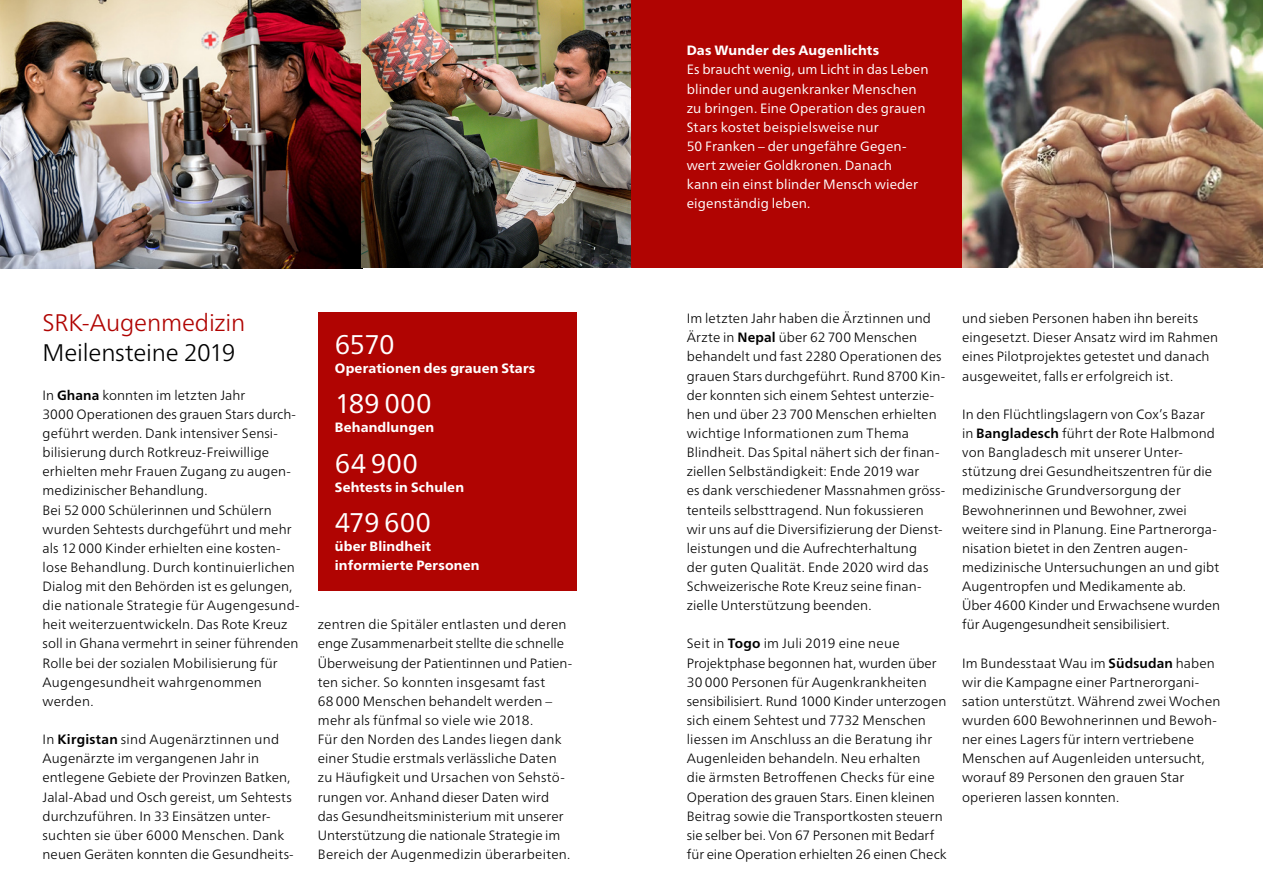
<style>
.page{position:relative;width:1263px;height:893px;background:#fff}
.page>*{position:absolute;margin:0;border:0;box-sizing:border-box;transform-origin:0 0}
.GT_9_pt_negativ{font:27px "Frutiger Neue LTW1 G";letter-spacing:-.005em;color:#fff}
.UT_Light{font:300 24px "Frutiger Neue LTW1 G";letter-spacing:-.01em;color:#b00402}
.UT_Light-2{font:300 24px "Frutiger Neue LTW1 G";letter-spacing:-.01em;color:#000}
.GT_9_pt{font:300 13.5px/19.2px "Frutiger Neue LTW1 G";letter-spacing:.01em;color:#000}
.GT_9_pt_negativ-2{font:13.5px/19.2px "Frutiger Neue LTW1 G";letter-spacing:.01em;color:#fff}
.GT_9_pt_negativ-3{font:800 13.5px/19.2px "Frutiger Neue LTW1 G";letter-spacing:.01em;color:#fff}
.s1{font-weight:700}
</style>
<div class="page">
<img style="left:0;top:0;width:631px;height:268px">
<img style="left:962px;top:0;width:301px;height:268px">
<div style="left:631px;top:0;width:331px;height:268px;background:#b00402"></div>
<div style="left:318px;top:312px;width:258px;height:279px;background:#b00402"></div>
<p class="UT_Light" style="left:43px;top:308px;width:204px">SRK-Augenmedizin</p>
<p class="UT_Light-2" style="left:43px;top:338px;width:194px">Meilensteine 2019</p>
<p class="GT_9_pt" style="left:43px;top:385px;width:259px">In <span class="s1">Ghana</span> konnten im letzten Jahr<br>3000 Operationen des grauen Stars durch&shy;geführt werden. Dank intensiver Sensi&shy;bilisierung durch Rotkreuz-Freiwillige erhielten mehr Frauen Zugang zu augen&shy;medizinischer Behandlung.<br>Bei 52 000 Schülerinnen und Schülern wurden Sehtests durchgeführt und mehr als 12 000 Kinder erhielten eine kosten&shy;lose Behandlung. Durch kontinuierlichen Dialog mit den Behörden ist es gelungen, die nationale Strategie für Augengesund&shy;heit weiterzuentwickeln. Das Rote Kreuz soll in Ghana vermehrt in seiner führenden Rolle bei der sozialen Mobilisierung für Augengesundheit wahrgenommen werden.</p>
<p class="GT_9_pt" style="left:43px;top:730px;width:253px">In <span class="s1">Kirgistan</span> sind Augenärztinnen und Augenärzte im vergangenen Jahr in entlegene Gebiete der Provinzen Batken, Jalal-Abad und Osch gereist, um Sehtests durchzuführen. In 33 Einsätzen unter&shy;suchten sie über 6000 Menschen. Dank neuen Geräten konnten die Gesundheits-</p>
<p class="GT_9_pt_negativ" style="left:335px;top:328px;width:61px">6570</p>
<p class="GT_9_pt_negativ-3" style="left:335px;top:358px;width:202px">Operationen des grauen Stars</p>
<p class="GT_9_pt_negativ" style="left:335px;top:387px;width:98px">189 000</p>
<p class="GT_9_pt_negativ-3" style="left:335px;top:418px;width:101px">Behandlungen</p>
<p class="GT_9_pt_negativ" style="left:335px;top:447px;width:85px">64 900</p>
<p class="GT_9_pt_negativ-3" style="left:335px;top:477px;width:131px">Sehtests in Schulen</p>
<p class="GT_9_pt_negativ" style="left:335px;top:506px;width:98px">479 600</p>
<p class="GT_9_pt_negativ-3" style="left:335px;top:537px;width:146px">über Blindheit informierte Personen</p>
<p class="GT_9_pt" style="left:318px;top:615px;width:256px">zentren die Spitäler entlasten und deren enge Zusammenarbeit stellte die schnelle Überweisung der Patientinnen und Patien&shy;ten sicher. So konnten insgesamt fast<br>68 000 Menschen behandelt werden – mehr als fünfmal so viele wie 2018.<br>Für den Norden des Landes liegen dank einer Studie erstmals verlässliche Daten zu Häufigkeit und Ursachen von Sehstö&shy;rungen vor. Anhand dieser Daten wird das Gesundheitsministerium mit unserer Unterstützung die nationale Strategie im Bereich der Augenmedizin überarbeiten.</p>
<p class="GT_9_pt_negativ-3" style="left:687px;top:41px;width:194px">Das Wunder des Augenlichts</p>
<p class="GT_9_pt_negativ-2" style="left:687px;top:60px;width:243px">Es braucht wenig, um Licht in das Leben blinder und augenkranker Menschen zu bringen. Eine Operation des grauen Stars kostet beispielsweise nur<br>50 Franken – der ungefähre Gegen&shy;wert zweier Goldkronen. Danach<br>kann ein einst blinder Mensch wieder eigenständig leben.</p>
<p class="GT_9_pt" style="left:687px;top:309px;width:260px">Im letzten Jahr haben die Ärztinnen und Ärzte in <span class="s1">Nepal</span> über 62 700 Menschen behandelt und fast 2280 Operationen des grauen Stars durchgeführt. Rund 8700 Kin&shy;der konnten sich einem Sehtest unterzie&shy;hen und über 23 700 Menschen erhielten wichtige Informationen zum Thema Blindheit. Das Spital nähert sich der finan&shy;ziellen Selbständigkeit: Ende 2019 war<br>es dank verschiedener Massnahmen gröss&shy;tenteils selbsttragend. Nun fokussieren wir uns auf die Diversifizierung der Dienst&shy;leistungen und die Aufrechterhaltung<br>der guten Qualität. Ende 2020 wird das Schweizerische Rote Kreuz seine finan&shy;zielle Unterstützung beenden.</p>
<p class="GT_9_pt" style="left:687px;top:634px;width:261px">Seit in <span class="s1">Togo</span> im Juli 2019 eine neue Projektphase begonnen hat, wurden über 30 000 Personen für Augenkrankheiten sensibilisiert. Rund 1000 Kinder unterzogen sich einem Sehtest und 7732 Menschen liessen im Anschluss an die Beratung ihr Augenleiden behandeln. Neu erhalten<br>die ärmsten Betroffenen Checks für eine Operation des grauen Stars. Einen kleinen Beitrag sowie die Transportkosten steuern sie selber bei. Von 67 Personen mit Bedarf für eine Operation erhielten 26 einen Check</p>
<p class="GT_9_pt" style="left:962px;top:309px;width:258px">und sieben Personen haben ihn bereits eingesetzt. Dieser Ansatz wird im Rahmen eines Pilotprojektes getestet und danach ausgeweitet, falls er erfolgreich ist.</p>
<p class="GT_9_pt" style="left:962px;top:404px;width:260px">In den Flüchtlingslagern von Cox’s Bazar<br>in <span class="s1">Bangladesch</span> führt der Rote Halbmond von Bangladesch mit unserer Unter&shy;stützung drei Gesundheitszentren für die medizinische Grundversorgung der Bewohnerinnen und Bewohner, zwei weitere sind in Planung. Eine Partnerorga&shy;nisation bietet in den Zentren augen&shy;medizinische Untersuchungen an und gibt Augentropfen und Medikamente ab.<br>Über 4600 Kinder und Erwachsene wurden für Augengesundheit sensibilisiert.</p>
<p class="GT_9_pt" style="left:962px;top:653px;width:260px">Im Bundesstaat Wau im <span class="s1">Südsudan</span> haben wir die Kampagne einer Partnerorgani&shy;sation unterstützt. Während zwei Wochen wurden 600 Bewohnerinnen und Bewoh&shy;ner eines Lagers für intern vertriebene Menschen auf Augenleiden untersucht, worauf 89 Personen den grauen Star operieren lassen konnten.</p>
</div>
